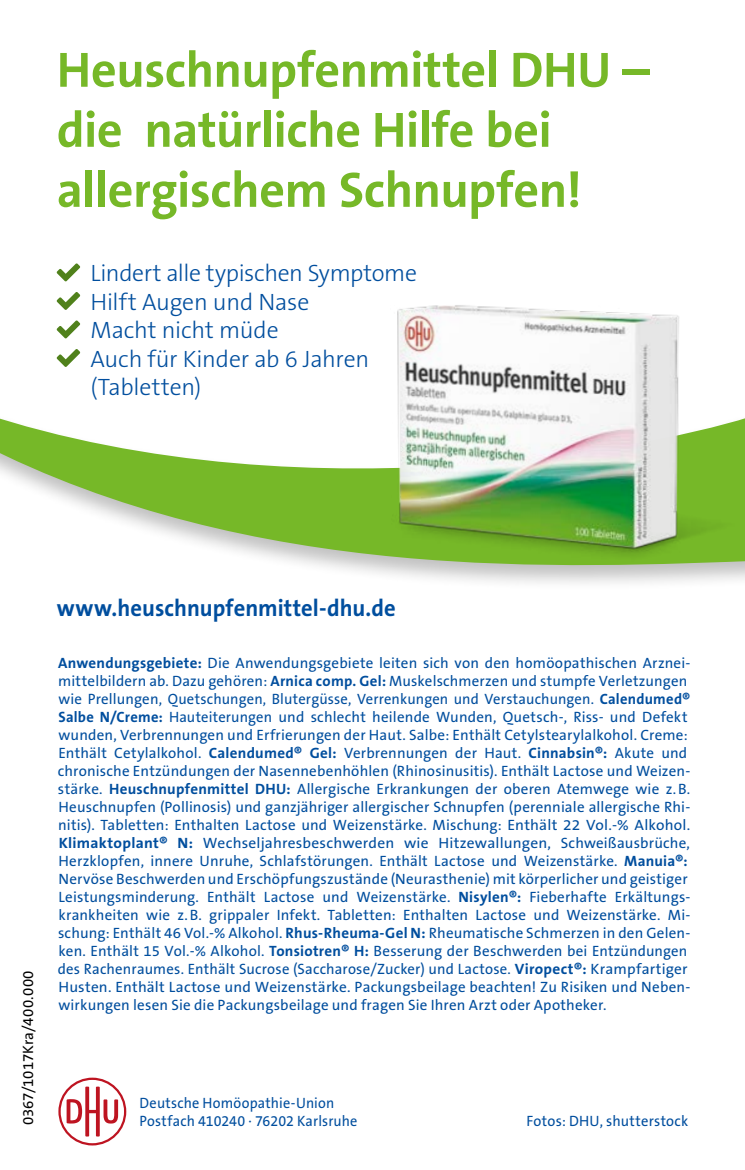
<style>
.page{position:relative;width:745px;height:1170px;background:#fff}
.page>*{position:absolute;margin:0;border:0;box-sizing:border-box;transform-origin:0 0}
.t1{font:700 50px/60px "The Sans B7";letter-spacing:-.01em;color:#76b828}
.t2{font:300 23.75px/28.5px "The Sans B3";letter-spacing:-.01em;color:#004e9e}
.t3{font:700 23.75px "The Sans B7";letter-spacing:.005em;color:#004e9e;scale:.95 1}
.t4{font:17.5px "The Sans B5 Plain";color:#004e9e}
.t5{font:15px/18px "The Sans B5 Plain";letter-spacing:.01em;color:#004e9e}
.t6{font:15px "The Sans B5 Plain";letter-spacing:.01em;color:#004e9e;scale:.95 1}
.t7{font:15px "The Sans B5 Plain";letter-spacing:.005em;color:#000}
.s1{font-family:"The Sans B7";font-weight:700}
</style>
<div class="page">
<svg style="left:0;top:418px;width:744px;height:165px"></svg>
<svg style="left:57px;top:263px;width:23px;height:18px"></svg>
<svg style="left:57px;top:292px;width:23px;height:18px"></svg>
<svg style="left:57px;top:320px;width:23px;height:18px"></svg>
<svg style="left:57px;top:349px;width:23px;height:18px"></svg>
<img style="left:340px;top:305px;width:404px;height:262px">
<svg style="left:58px;top:1077px;width:68px;height:68px"></svg>
<h1 class="t1" style="left:57px;top:43px;width:594px">Heuschnupfenmittel DHU – die natürliche Hilfe bei allergischem Schnupfen!</h1>
<h2 class="t2" style="left:90px;top:260px;width:328px">Lindert alle typischen Symptome<br>Hilft Augen und Nase<br>Macht nicht müde<br>Auch für Kinder ab 6 Jahren (Tabletten)</h2>
<p class="t7" style="left:20px;top:1125px;width:156px;rotate:-90deg">0367/1017Kra/400.000</p>
<h2 class="t3" style="left:57px;top:595px;width:358px">www.heuschnupfenmittel-dhu.de</h2>
<p class="t5" style="left:58px;top:654px;width:634px"><span class="s1">Anwendungsgebiete:</span> Die Anwendungsgebiete leiten sich von den homöopathischen Arznei&shy;mittelbildern ab. Dazu gehören: <span class="s1">Arnica comp. Gel:</span> Muskelschmerzen und stumpfe Verletzungen wie Prellungen, Quetschungen, Blutergüsse, Verrenkungen und Verstauchungen. <span class="s1">Calendumed® Salbe N/Creme:</span> Hauteiterungen und schlecht heilende Wunden, Quetsch-, Riss- und Defekt wunden, Verbrennungen und Erfrierungen der Haut. Salbe: Enthält Cetylstearylalkohol. Creme:<br>Enthält Cetylalkohol. <span class="s1">Calendumed® Gel:</span> Verbrennungen der Haut. <span class="s1">Cinnabsin®:</span> Akute und chronische Entzündungen der Nasennebenhöhlen (Rhinosinusitis). Enthält Lactose und Weizen&shy;stärke. <span class="s1">Heuschnupfenmittel DHU:</span> Allergische Erkrankungen der oberen Atemwege wie z.B.<br>Heuschnupfen (Pollinosis) und ganzjähriger allergischer Schnupfen (perenniale allergische Rhi&shy;nitis). Tabletten: Enthalten Lactose und Weizenstärke. Mischung: Enthält 22 Vol.-% Alkohol.<br><span class="s1">Klimaktoplant® N:</span> Wechseljahresbeschwerden wie Hitzewallungen, Schweißausbrüche, Herzklopfen, innere Unruhe, Schlafstörungen. Enthält Lactose und Weizenstärke. <span class="s1">Manuia®:<br></span>Nervöse Beschwerden und Erschöpfungszustände (Neurasthenie) mit körperlicher und geistiger Leistungsminderung. Enthält Lactose und Weizenstärke. <span class="s1">Nisylen®:</span> Fieberhafte Erkältungs&shy;krankheiten wie z.B. grippaler Infekt. Tabletten: Enthalten Lactose und Weizenstärke. Mi&shy;schung: Enthält 46 Vol.-% Alkohol. <span class="s1">Rhus-Rheuma-Gel N:</span> Rheumatische Schmerzen in den Gelen&shy;ken. Enthält 15 Vol.-% Alkohol. <span class="s1">Tonsiotren® H:</span> Besserung der Beschwerden bei Entzündungen des Rachenraumes. Enthält Sucrose (Saccharose/Zucker) und Lactose. <span class="s1">Viropect®:</span> Krampfartiger Husten. Enthält Lactose und Weizenstärke. Packungsbeilage beachten! Zu Risiken und Neben&shy;wirkungen lesen Sie die Packungsbeilage und fragen Sie Ihren Arzt oder Apotheker.</p>
<p class="t6" style="left:139px;top:1094px;width:206px">Deutsche Homöopathie-Union</p>
<p class="t6" style="left:139px;top:1112px;width:231px">Postfach 410240 · 76202 Karlsruhe</p>
<p class="t5" style="left:526px;top:1112px;width:163px">Fotos: DHU, shutterstock</p>
<p class="t4" style="left:679px;top:1122px;width:21px">12</p>
</div>
